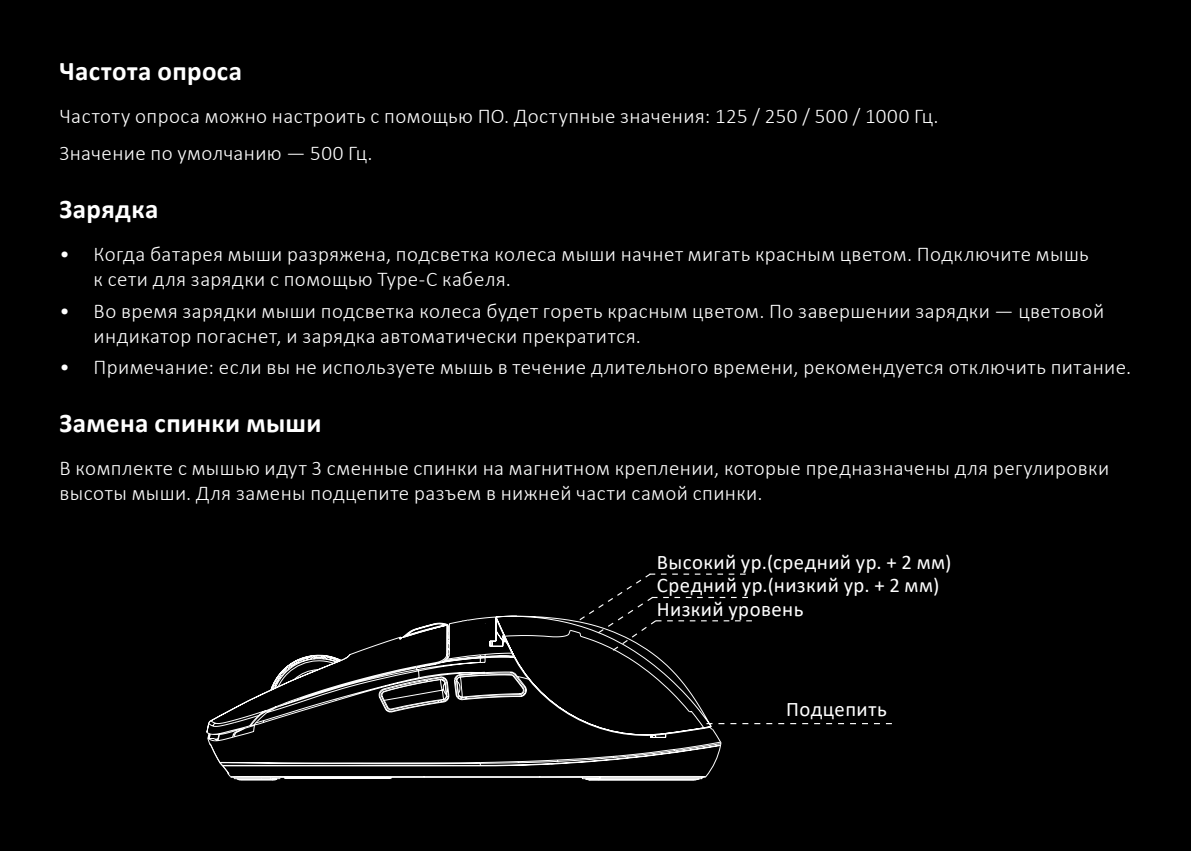
<style>
.page{position:relative;width:1191px;height:851px;background:#fff}
.page>*{position:absolute;margin:0;border:0;box-sizing:border-box;transform-origin:0 0}
.Заголовок_H2{font:700 27px "Calibri";letter-spacing:.015em;color:#fff}
.t1{font:300 21px/25.2px "Calibri";letter-spacing:.02em;color:#fff}
.t2{font:20.7px "Calibri";letter-spacing:.025em;color:#fff}
</style>
<div class="page">
<div style="left:0;top:0;width:1191px;height:850px;background:#000"></div>
<svg style="left:207px;top:615px;width:507px;height:163px"></svg>
<svg style="left:208px;top:622px;width:514px;height:144px"></svg>
<svg style="left:706px;top:723px;width:186px;height:1px"></svg>
<svg style="left:578px;top:573px;width:174px;height:78px"></svg>
<p class="Заголовок_H2" style="left:60px;top:52px;width:184px">Частота опроса</p>
<p class="t1" style="left:60px;top:103px;width:880px">Частоту опроса можно настроить с помощью ПО. Доступные значения: 125 / 250 / 500 / 1000 Гц.</p>
<p class="t1" style="left:60px;top:140px;width:314px">Значение по умолчанию — 500 Гц.</p>
<p class="Заголовок_H2" style="left:60px;top:190px;width:100px">Зарядка</p>
<p class="t1" style="left:94px;top:241px;width:996px;text-indent:-34px">• Когда батарея мыши разряжена, подсветка колеса мыши начнет мигать красным цветом. Подключите мышь к сети для зарядки с помощью Type-C кабеля.</p>
<p class="t1" style="left:94px;top:298px;width:1012px;text-indent:-34px">• Во время зарядки мыши подсветка колеса будет гореть красным цветом. По завершении зарядки — цветовой индикатор погаснет, и зарядка автоматически прекратится.</p>
<p class="t1" style="left:60px;top:354px;width:1073px">• Примечание: если вы не используете мышь в течение длительного времени, рекомендуется отключить питание.</p>
<p class="Заголовок_H2" style="left:60px;top:403px;width:263px">Замена спинки мыши</p>
<p class="t1" style="left:60px;top:455px;width:1051px">В комплекте с мышью идут 3 сменные спинки на магнитном креплении, которые предназначены для регулировки высоты мыши. Для замены подцепите разъем в нижней части самой спинки.</p>
<p class="t2" style="left:657px;top:547px;width:296px">Высокий ур.(средний ур. + 2 мм)</p>
<p class="t2" style="left:657px;top:571px;width:284px">Средний ур.(низкий ур. + 2 мм)</p>
<p class="t2" style="left:657px;top:594px;width:148px">Низкий уровень</p>
<p class="t2" style="left:786px;top:695px;width:102px">Подцепить</p>
</div>
